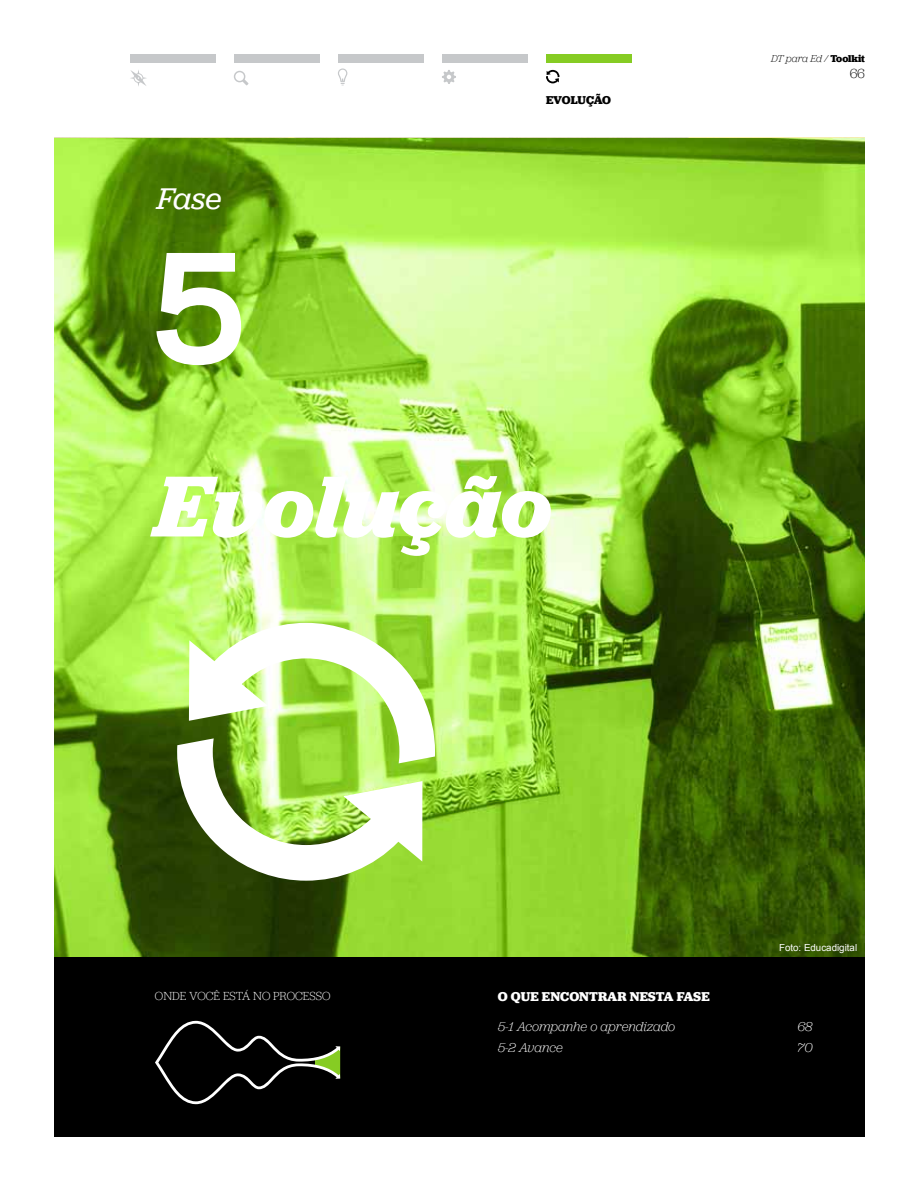
<style>
.page{position:relative;width:919px;height:1191px;background:#fff}
.page>*{position:absolute;margin:0;border:0;box-sizing:border-box;transform-origin:0 0}
.t1{font:700 144.15px "Galaxie Polaris";color:#fff}
.t2{font:italic 700 90px "Jubilat";color:#fff}
.t3{font:italic 31.5px "Jubilat";color:#fff}
.t4{font:italic 300 13.5px/21px "Jubilat";color:#fff}
.t5{font:700 13.5px "Jubilat";color:#fff}
.t6{font:300 13.5px "Jubilat";color:#000}
.t7{font:300 12px "Jubilat";color:#fff}
.t8{font:700 12px "Jubilat";letter-spacing:-.02em;color:#000}
.t9{font:italic 300 10.5px "Jubilat";letter-spacing:-.005em;color:#000}
.t10{font:9.75px "Arial";color:#fff}
.s1{font-weight:700;font-style:normal}
</style>
<div class="page">
<img style="left:54px;top:138px;width:810px;height:819px">
<div style="left:54px;top:957px;width:810px;height:180px;background:#000"></div>
<div style="left:130px;top:54px;width:85px;height:8px;background:#c6c8ca"></div>
<div style="left:234px;top:54px;width:85px;height:8px;background:#c6c8ca"></div>
<div style="left:338px;top:54px;width:85px;height:8px;background:#c6c8ca"></div>
<div style="left:442px;top:54px;width:85px;height:8px;background:#c6c8ca"></div>
<div style="left:546px;top:54px;width:85px;height:8px;background:#86cc23"></div>
<svg style="left:130px;top:70px;width:17px;height:16px"></svg>
<svg style="left:234px;top:71px;width:14px;height:14px"></svg>
<svg style="left:338px;top:68px;width:9px;height:17px"></svg>
<svg style="left:442px;top:70px;width:14px;height:14px"></svg>
<svg style="left:546px;top:70px;width:13px;height:13px"></svg>
<svg style="left:177px;top:623px;width:258px;height:257px"></svg>
<svg style="left:155px;top:1020px;width:185px;height:84px"></svg>
<h3 class="t3" style="left:157px;top:182px;width:66px">Fase</h3>
<h1 class="t1" style="left:148px;top:200px;width:102px">5</h1>
<p class="t8" style="left:546px;top:94px;width:67px">EVOLUÇÃO</p>
<h2 class="t2" style="left:155px;top:459px;width:399px">Evolução</h2>
<p class="t9" style="left:771px;top:53px;width:95px">DT para Ed / <span class="s1">Toolkit</span></p>
<p class="t6" style="left:849px;top:67px;width:17px">66</p>
<p class="t10" style="left:779px;top:941px;width:80px">Foto: Educadigital</p>
<p class="t7" style="left:155px;top:989px;width:177px">ONDE VOCÊ ESTÁ NO PROCESSO</p>
<p class="t5" style="left:497px;top:989px;width:213px">O QUE ENCONTRAR NESTA FASE</p>
<p class="t4" style="left:497px;top:1016px;width:179px">5-1 Acompanhe o aprendizado<br>5-2 Avance</p>
<p class="t4" style="left:797px;top:1016px;width:17px">68<br>70</p>
</div>
